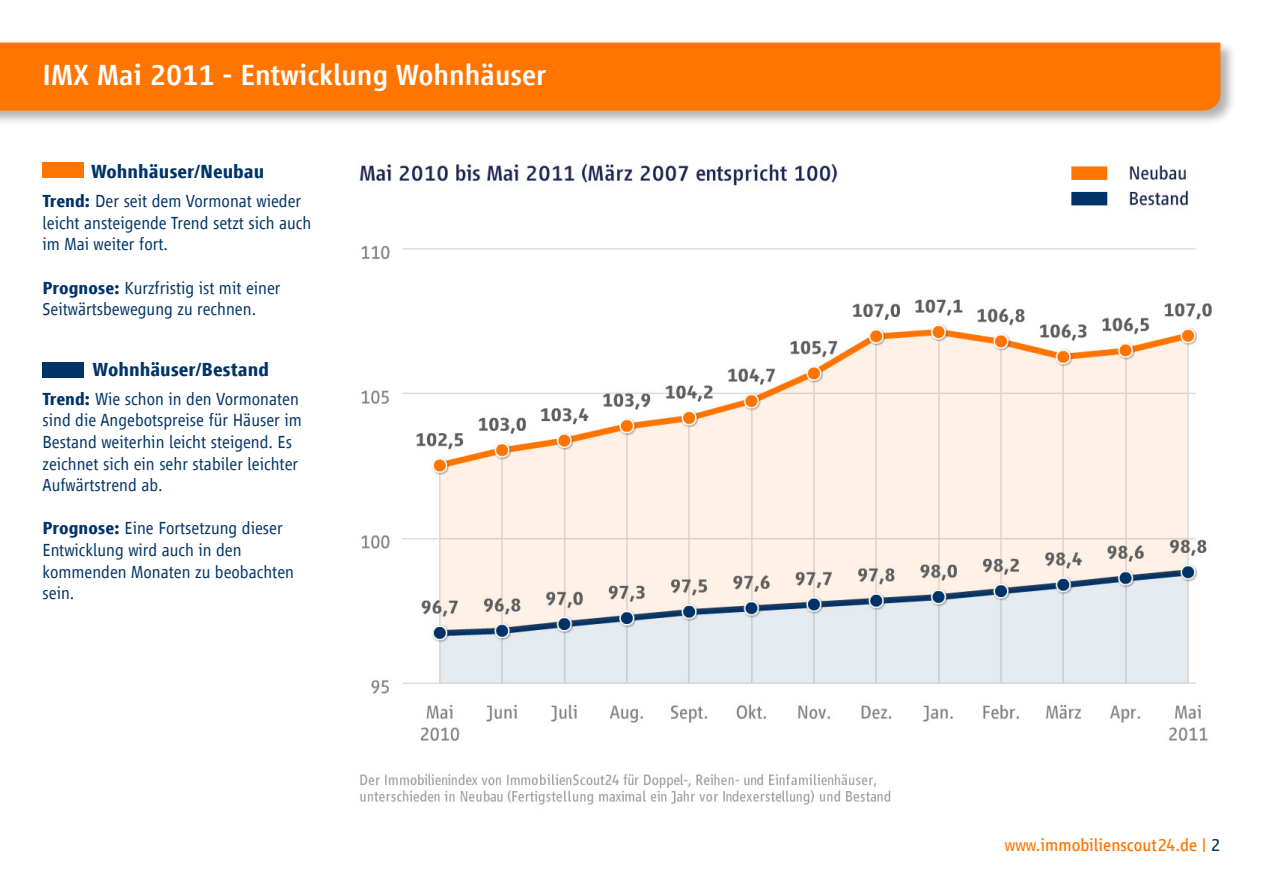
<style>
.page{position:relative;width:1263px;height:893px;background:#fff}
.page>*{position:absolute;margin:0;border:0;box-sizing:border-box;transform-origin:0 0}
.TitlePage{font:500 30px "Scout Vialog";color:#fff}
.t1{font:700 19.5px "Scout Vialog";color:#003468}
.t2{font:300 18px/21.6px "Scout Vialog";color:#003468}
.t3{font:18px "Scout Vialog";color:#ff7500}
.s1{font-weight:700}
.s2{color:#003468}
</style>
<div class="page">
<div style="left:43px;top:163px;width:41px;height:15px;background:#ff7500"></div>
<div style="left:43px;top:362px;width:41px;height:16px;background:#003468"></div>
<img style="left:359px;top:162px;width:853px;height:643px">
<div style="left:0;top:40px;width:1236px;height:87px;background:#231f20;opacity:.35"></div>
<div style="left:0;top:43px;width:1220px;height:68px;background:#ff7500"></div>
<p class="TitlePage" style="left:43px;top:59px;width:506px">IMX Mai 2011 - Entwicklung Wohnhäuser</p>
<p class="t1" style="left:91px;top:161px;width:175px">Wohnhäuser/Neubau</p>
<p class="t2" style="left:43px;top:190px;width:270px"><span class="s1">Trend:</span> Der seit dem Vormonat wieder leicht ansteigende Trend setzt sich auch im Mai weiter fort.</p>
<p class="t2" style="left:43px;top:277px;width:240px"><span class="s1">Prognose:</span> Kurzfristig ist mit einer<br>Seitwärtsbewegung zu rechnen.</p>
<p class="t1" style="left:93px;top:358px;width:178px">Wohnhäuser/Bestand</p>
<p class="t2" style="left:43px;top:388px;width:261px"><span class="s1">Trend:</span> Wie schon in den Vormonaten sind die Angebotspreise für Häuser im Bestand weiterhin leicht steigend. Es zeichnet sich ein sehr stabiler leichter Aufwärtstrend ab.</p>
<p class="t2" style="left:43px;top:518px;width:253px"><span class="s1">Prognose:</span> Eine Fortsetzung dieser<br>Entwicklung wird auch in den kommenden Monaten zu beobachten sein.</p>
<p class="t3" style="left:1005px;top:835px;width:217px">www.immobilienscout24.de | <span class="s2">2</span></p>
</div>
